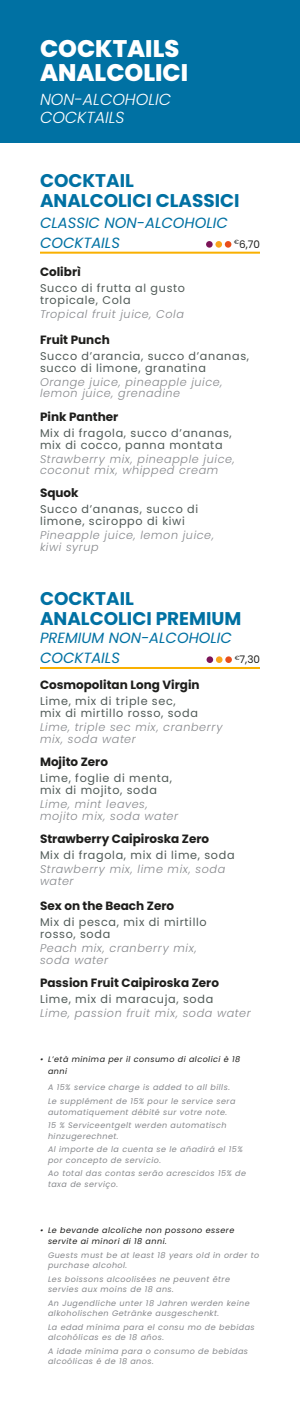
<style>
.page{position:relative;width:300px;height:1404px;background:#fff}
.page>*{position:absolute;margin:0;border:0;box-sizing:border-box;transform-origin:0 0}
.t1{font:800 24px/24px "Poppins";color:#fff}
.t2{font:700 18.4px/19.6px "Poppins";color:#0071a3}
.t3{font:italic 300 16px/18px "Poppins";color:#fff}
.t4{font:italic 14.8px/19.6px "Poppins";color:#0071a3}
.t5{font:700 12px "Poppins";color:#1e1e1c}
.t6{font:11.2px/12px "Poppins";letter-spacing:.06em;color:#505a57}
.t7{font:italic 300 11.2px/11.6px "Poppins";letter-spacing:.055em;color:#86888c}
.t8{font:10.4px "Poppins";color:#1e1e1c}
.t9{font:italic 8px/10.4px "Poppins";letter-spacing:.06em;color:#86888c}
.t10{font:italic 8px/11.2px "Poppins";letter-spacing:.06em;color:#1e1e1c}
</style>
<div class="page">
<hr style="left:40px;top:252px;width:220px;height:2px;background:#f9b000">
<hr style="left:40px;top:667px;width:220px;height:2px;background:#f9b000">
<div style="left:206px;top:241px;width:7px;height:7px;background:#7b1458;border-radius:50%"></div>
<div style="left:215px;top:241px;width:7px;height:7px;background:#faa61a;border-radius:50%"></div>
<div style="left:225px;top:241px;width:6px;height:7px;background:#e94e1b;border-radius:50%"></div>
<div style="left:207px;top:656px;width:6px;height:7px;background:#7b1458;border-radius:50%"></div>
<div style="left:216px;top:656px;width:7px;height:7px;background:#faa61a;border-radius:50%"></div>
<div style="left:225px;top:656px;width:7px;height:7px;background:#e94e1b;border-radius:50%"></div>
<div style="left:0;top:0;width:300px;height:143px;background:#0071a3"></div>
<h1 class="t1" style="left:40px;top:37px;width:150px">COCKTAILS<br>ANALCOLICI</h1>
<h3 class="t3" style="left:40px;top:90px;width:133px">NON-ALCOHOLIC<br>COCKTAILS</h3>
<h2 class="t2" style="left:40px;top:171px;width:201px">COCKTAIL<br>ANALCOLICI CLASSICI</h2>
<h3 class="t4" style="left:40px;top:213px;width:189px">CLASSIC NON-ALCOHOLIC<br>COCKTAILS</h3>
<h3 class="t8" style="left:234px;top:238px;width:27px"><sup>€</sup>6,70</h3>
<h3 class="t5" style="left:40px;top:265px;width:43px">Colibrì</h3>
<h3 class="t6" style="left:40px;top:283px;width:147px">Succo di frutta al gusto tropicale, Cola</h3>
<h3 class="t7" style="left:40px;top:309px;width:145px">Tropical fruit juice, Cola</h3>
<h3 class="t5" style="left:40px;top:332px;width:71px">Fruit Punch</h3>
<h3 class="t6" style="left:40px;top:350px;width:211px">Succo d’arancia, succo d’ananas, succo di limone, granatina</h3>
<h3 class="t7" style="left:40px;top:376px;width:184px">Orange juice, pineapple juice, lemon juice, grenadine</h3>
<h3 class="t5" style="left:40px;top:409px;width:80px">Pink Panther</h3>
<h3 class="t6" style="left:40px;top:427px;width:193px">Mix di fragola, succo d’ananas, mix di cocco, panna montata</h3>
<h3 class="t7" style="left:40px;top:453px;width:196px">Strawberry mix, pineapple juice, coconut mix, whipped cream</h3>
<h3 class="t5" style="left:40px;top:486px;width:40px">Squok</h3>
<h3 class="t6" style="left:40px;top:503px;width:160px">Succo d’ananas, succo di limone, sciroppo di kiwi</h3>
<h3 class="t7" style="left:40px;top:530px;width:175px">Pineapple juice, lemon juice, kiwi syrup</h3>
<h2 class="t2" style="left:40px;top:589px;width:203px">COCKTAIL<br>ANALCOLICI PREMIUM</h2>
<h3 class="t4" style="left:40px;top:628px;width:194px">PREMIUM NON-ALCOHOLIC<br>COCKTAILS</h3>
<h3 class="t8" style="left:235px;top:653px;width:27px"><sup>€</sup>7,30</h3>
<h3 class="t5" style="left:40px;top:678px;width:161px">Cosmopolitan Long Virgin</h3>
<h3 class="t6" style="left:40px;top:695px;width:159px">Lime, mix di triple sec, mix di mirtillo rosso, soda</h3>
<h3 class="t7" style="left:40px;top:722px;width:184px">Lime, triple sec mix, cranberry mix, soda water</h3>
<h3 class="t5" style="left:40px;top:755px;width:70px">Mojito Zero</h3>
<h3 class="t6" style="left:40px;top:772px;width:134px">Lime, foglie di menta, mix di mojito, soda</h3>
<h3 class="t7" style="left:40px;top:798px;width:140px">Lime, mint leaves, mojito mix, soda water</h3>
<h3 class="t5" style="left:40px;top:832px;width:171px">Strawberry Caipiroska Zero</h3>
<h3 class="t6" style="left:40px;top:849px;width:196px">Mix di fragola, mix di lime, soda</h3>
<h3 class="t7" style="left:40px;top:863px;width:187px">Strawberry mix, lime mix, soda water</h3>
<h3 class="t5" style="left:40px;top:899px;width:136px">Sex on the Beach Zero</h3>
<h3 class="t6" style="left:40px;top:916px;width:168px">Mix di pesca, mix di mirtillo rosso, soda</h3>
<h3 class="t7" style="left:40px;top:942px;width:158px">Peach mix, cranberry mix, soda water</h3>
<h3 class="t5" style="left:40px;top:976px;width:181px">Passion Fruit Caipiroska Zero</h3>
<h3 class="t6" style="left:40px;top:993px;width:175px">Lime, mix di maracuja, soda</h3>
<h3 class="t7" style="left:40px;top:1007px;width:212px">Lime, passion fruit mix, soda water</h3>
<p class="t10" style="left:48px;top:1054px;width:194px;text-indent:-8px">• L’età minima per il consumo di alcolici è 18 anni</p>
<p class="t9" style="left:48px;top:1080px;width:189px;line-height:14.4px">A 15% service charge is added to all bills.<br>Le supplément de 15% pour le service sera</p>
<p class="t9" style="left:48px;top:1105px;width:181px;line-height:13.6px">automatiquement débité sur votre note.<br>15 % Serviceentgelt werden automatisch</p>
<p class="t9" style="left:48px;top:1129px;width:196px;line-height:13.6px">hinzugerechnet.<br>Al importe de la cuenta se le añadirá el 15%</p>
<p class="t9" style="left:48px;top:1153px;width:200px;line-height:13.6px">por concepto de servicio.<br>Ao total das contas serão acrescidos 15% de</p>
<p class="t9" style="left:48px;top:1178px;width:72px">taxa de serviço.</p>
<p class="t10" style="left:48px;top:1224px;width:188px;text-indent:-8px">• Le bevande alcoliche non possono essere servite ai minori di 18 anni.</p>
<p class="t9" style="left:48px;top:1250px;width:213px">Guests must be at least 18 years old in order to purchase alcohol.</p>
<p class="t9" style="left:48px;top:1274px;width:184px">Les boissons alcoolisées ne peuvent être servies aux moins de 18 ans.</p>
<p class="t9" style="left:48px;top:1298px;width:203px">An Jugendliche unter 18 Jahren werden keine alkoholischen Getränke ausgeschenkt.</p>
<p class="t9" style="left:48px;top:1322px;width:208px">La edad mínima para el consu mo de bebidas alcohólicas es de 18 años.</p>
<p class="t9" style="left:48px;top:1346px;width:202px">A idade mínima para o consumo de bebidas alcoólicas é de 18 anos.</p>
</div>
